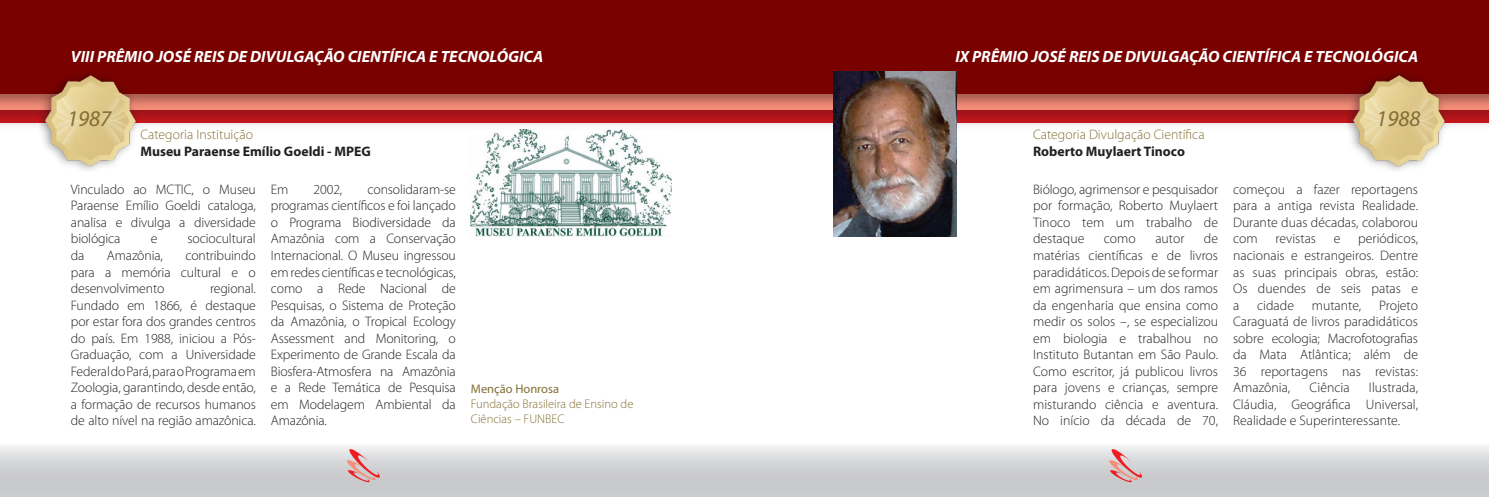
<style>
.page{position:relative;width:1489px;height:497px;background:#fff}
.page>*{position:absolute;margin:0;border:0;box-sizing:border-box;transform-origin:0 0}
.t1{font:italic 22.5px "Myriad Pro";color:#836f34}
.t2{font:italic 700 16.25px "Myriad Pro";color:#fff}
.t3{font:300 13.75px/16.5px "Myriad Pro";color:#231f20;text-align:justify}
.t4{font:700 13.75px "Myriad Pro";color:#231f20}
.t5{font:300 13.75px "Myriad Pro";color:#836f34}
.t6{font:300 12.5px/15px "Myriad Pro";color:#836f34}
.t7{font:12.5px "Myriad Pro";color:#836f34}
</style>
<div class="page">
<svg style="left:0;top:446px;width:1488px;height:50px;background:#d3d4d6"></svg>
<svg style="left:346px;top:447px;width:34px;height:35px"></svg>
<svg style="left:1108px;top:447px;width:34px;height:35px"></svg>
<img style="left:0;top:109px;width:1488px;height:25px">
<svg style="left:0;top:93px;width:1488px;height:16px;background:#cc6f5f"></svg>
<div style="left:0;top:0;width:1488px;height:93px;background:#790100"></div>
<img style="left:1347px;top:73px;width:102px;height:98px">
<img style="left:39px;top:73px;width:102px;height:98px">
<img style="left:471px;top:129px;width:200px;height:107px">
<img style="left:833px;top:71px;width:123px;height:165px">
<p class="t2" style="left:71px;top:46px;width:474px">VIII PRÊMIO JOSÉ REIS DE DIVULGAÇÃO CIENTÍFICA E TECNOLÓGICA</p>
<p class="t2" style="left:955px;top:46px;width:464px">IX PRÊMIO JOSÉ REIS DE DIVULGAÇÃO CIENTÍFICA E TECNOLÓGICA</p>
<h1 class="t1" style="left:67px;top:105px;width:46px">1987</h1>
<h1 class="t1" style="left:1376px;top:105px;width:46px">1988</h1>
<p class="t5" style="left:140px;top:126px;width:114px">Categoria Instituição</p>
<p class="t4" style="left:140px;top:142px;width:232px">Museu Paraense Emílio Goeldi - MPEG</p>
<p class="t3" style="left:71px;top:181px;width:186px">Vinculado ao MCTIC, o Museu Paraense Emílio Goeldi cataloga, analisa e divulga a diversidade biológica</p>
<p class="t3" style="left:271px;top:181px;width:186px;text-indent:97px">consolidaram-se programas científicos e foi lançado o Programa Biodiversidade da Amazônia com a Conservação Internacional. O Museu ingressou em redes científicas e tecnológicas, como a Rede Nacional de Pesquisas, o Sistema de Proteção da Amazônia, o Tropical Ecology Assessment and Monitoring, o Experimento de Grande Escala da Biosfera-Atmosfera na Amazônia e a Rede Temática de Pesquisa em Modelagem Ambiental da Amazônia.</p>
<p class="t3" style="left:271px;top:181px;width:19px">Em</p>
<p class="t3" style="left:313px;top:181px;width:30px">2002,</p>
<p class="t3" style="left:151px;top:230px;width:8px">e</p>
<p class="t3" style="left:188px;top:230px;width:70px">sociocultural</p>
<p class="t3" style="left:71px;top:247px;width:15px">da</p>
<p class="t3" style="left:107px;top:247px;width:58px">Amazônia,</p>
<p class="t3" style="left:71px;top:247px;width:186px;text-indent:114px">contribuindo para a memória cultural e o desenvolvimento</p>
<p class="t3" style="left:71px;top:280px;width:186px;text-indent:139px">regional.<br>Fundado em 1866, é destaque por estar fora dos grandes centros do país. Em 1988, iniciou a Pós-Graduação, com a Universidade Federal do Pará, para o Programa em Zoologia, garantindo, desde então, a formação de recursos humanos de alto nível na região amazônica.</p>
<p class="t7" style="left:471px;top:380px;width:90px">Menção Honrosa</p>
<p class="t6" style="left:471px;top:395px;width:164px">Fundação Brasileira de Ensino de<br>Ciências – FUNBEC</p>
<p class="t5" style="left:1033px;top:126px;width:173px">Categoria Divulgação Científica</p>
<p class="t4" style="left:1033px;top:142px;width:153px">Roberto Muylaert Tinoco</p>
<p class="t3" style="left:1033px;top:181px;width:186px">Biólogo, agrimensor e pesquisador por formação, Roberto Muylaert Tinoco tem um trabalho de destaque</p>
<p class="t3" style="left:1033px;top:230px;width:186px;text-indent:171px">de matérias científicas e de livros paradidáticos. Depois de se formar em agrimensura – um dos ramos da engenharia que ensina como medir os solos –, se especializou em biologia e trabalhou no Instituto Butantan em São Paulo.<br>Como escritor, já publicou livros para jovens e crianças, sempre misturando ciência e aventura.<br>No início da década de 70,</p>
<p class="t3" style="left:1103px;top:230px;width:34px">como</p>
<p class="t3" style="left:1155px;top:230px;width:31px">autor</p>
<p class="t3" style="left:1232px;top:181px;width:186px">começou a fazer reportagens para a antiga revista Realidade.<br>Durante duas décadas, colaborou com</p>
<p class="t3" style="left:1232px;top:230px;width:186px;text-indent:125px">periódicos, nacionais e estrangeiros. Dentre as suas principais obras, estão:<br>Os duendes de seis patas e a</p>
<p class="t3" style="left:1275px;top:230px;width:42px">revistas</p>
<p class="t3" style="left:1333px;top:230px;width:8px">e</p>
<p class="t3" style="left:1256px;top:296px;width:38px">cidade</p>
<p class="t3" style="left:1311px;top:296px;width:51px">mutante,</p>
<p class="t3" style="left:1232px;top:296px;width:186px;text-indent:146px">Projeto Caraguatá de livros paradidáticos sobre ecologia; Macrofotografias da Mata Atlântica; além de 36 reportagens nas revistas:<br>Amazônia,</p>
<p class="t3" style="left:1232px;top:379px;width:186px;text-indent:136px">Ilustrada, Cláudia, Geográfica Universal, Realidade e Superinteressante.</p>
<p class="t3" style="left:1309px;top:379px;width:41px">Ciência</p>
</div>
